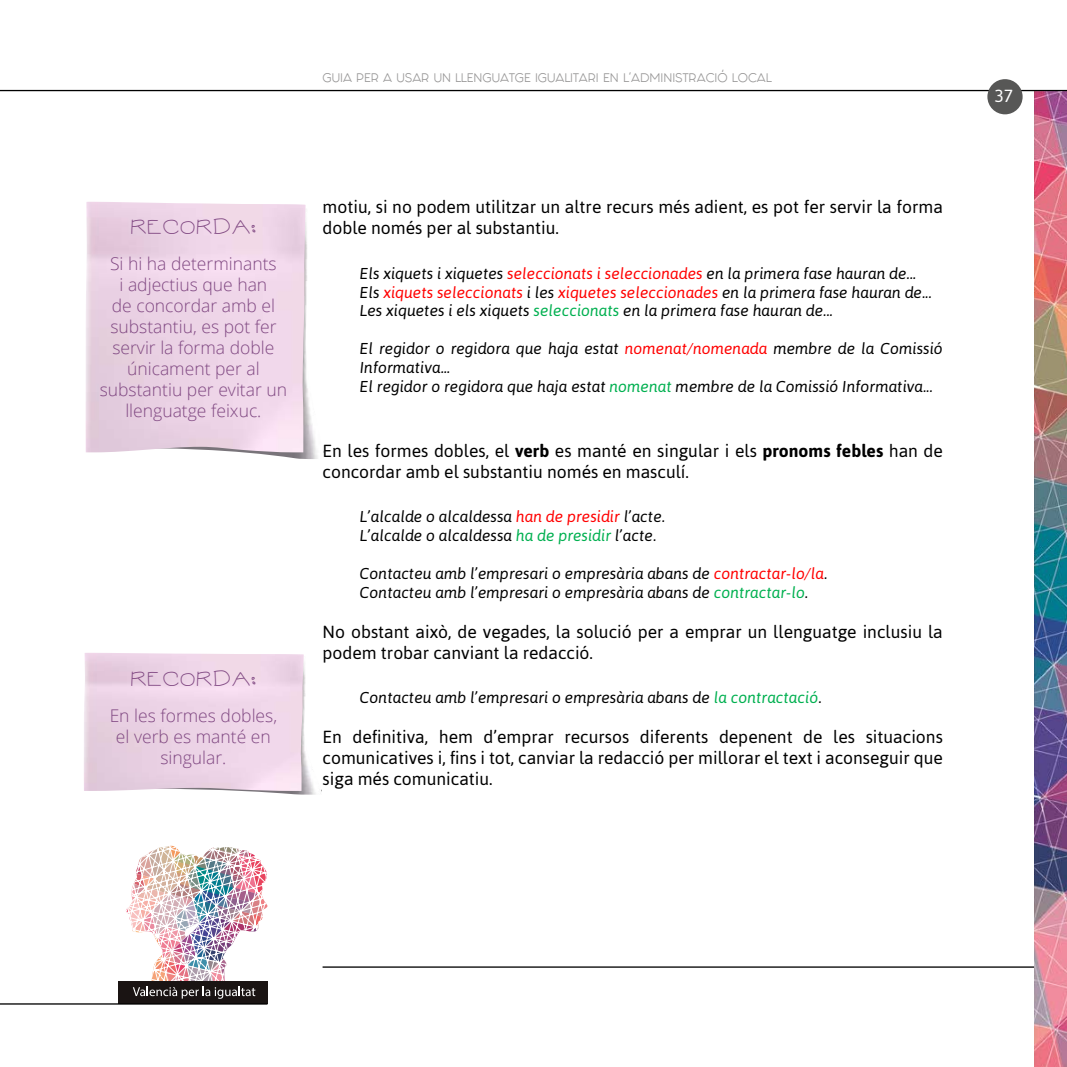
<style>
.page{position:relative;width:1067px;height:1067px;background:#fff}
.page>*{position:absolute;margin:0;border:0;box-sizing:border-box;transform-origin:0 0}
.t1{font:21px "MTF Sweetie";color:#804882}
.t2{font:17.5px/21px "Asap";color:#000}
.t3{font:300 17.5px/21px "Open Sans";color:#804882;text-align:center}
.t4{font:17.5px "Asap";color:#fff}
.t5{font:italic 15.75px/18.9px "Asap";color:#000}
.t6{font:10.5px "Fashion Fetish";color:#979696}
.s1{color:#f00}
.s2{color:#00b050}
.s3{font-weight:700}
</style>
<div class="page">
<hr style="left:322px;top:966px;width:729px;height:1px;background:#000">
<img style="left:1035px;top:91px;width:32px;height:976px">
<div style="left:118px;top:981px;width:149px;height:22px;background:#1a1413"></div>
<img style="left:126px;top:845px;width:142px;height:153px">
<hr style="left:0;top:1003px;width:267px;height:1px;background:#000">
<hr style="left:0;top:90px;width:1067px;height:1px;background:#000">
<div style="left:987px;top:79px;width:35px;height:35px;background:#575756;border-radius:50%"></div>
<img style="left:243px;top:664px;width:79px;height:130px">
<img style="left:84px;top:653px;width:220px;height:138px">
<img style="left:92px;top:207px;width:232px;height:252px">
<img style="left:85px;top:202px;width:220px;height:250px">
<p class="t6" style="left:322px;top:70px;width:450px">GUIA PER A USAR UN LLENGUATGE IGUALITARI EN L’ADMINISTRACIÓ LOCAL</p>
<h1 class="t1" style="left:130px;top:214px;width:127px">RECORDA:</h1>
<p class="t3" style="left:100px;top:253px;width:189px">Si hi ha determinants<br>i adjectius que han<br>de concordar amb el substantiu, es pot fer servir la forma doble únicament per al substantiu per evitar un llenguatge feixuc.</p>
<h1 class="t1" style="left:130px;top:666px;width:127px">RECORDA:</h1>
<p class="t3" style="left:110px;top:705px;width:169px">En les formes dobles, el verb es manté en singular.</p>
<p class="t2" style="left:322px;top:197px;width:622px">motiu, si no podem utilitzar un altre recurs més adient, es pot fer servir la forma doble només per al substantiu.</p>
<p class="t5" style="left:360px;top:263px;width:573px">Els xiquets i xiquetes <span class="s1">seleccionats i seleccionades</span> en la primera fase hauran de...<br>Els <span class="s1">xiquets seleccionats</span> i les <span class="s1">xiquetes seleccionades</span> en la primera fase hauran de...<br>Les xiquetes i els xiquets <span class="s2">seleccionats</span> en la primera fase hauran de...</p>
<p class="t5" style="left:360px;top:339px;width:584px">El regidor o regidora que haja estat <span class="s1">nomenat/nomenada</span> membre de la Comissió<br>Informativa...<br>El regidor o regidora que haja estat <span class="s2">nomenat</span> membre de la Comissió Informativa...</p>
<p class="t2" style="left:322px;top:440px;width:622px">En les formes dobles, el <span class="s3">verb</span> es manté en singular i els <span class="s3">pronoms febles</span> han de concordar amb el substantiu només en masculí.</p>
<p class="t5" style="left:360px;top:507px;width:306px">L’alcalde o alcaldessa <span class="s1">han de presidir</span> l’acte.<br>L’alcalde o alcaldessa <span class="s2">ha de presidir</span> l’acte.</p>
<p class="t5" style="left:360px;top:564px;width:469px">Contacteu amb l’empresari o empresària abans de <span class="s1">contractar-lo/la</span>.<br>Contacteu amb l’empresari o empresària abans de <span class="s2">contractar-lo</span>.</p>
<p class="t2" style="left:322px;top:621px;width:621px">No obstant això, de vegades, la solució per a emprar un llenguatge inclusiu la podem trobar canviant la redacció.</p>
<p class="t5" style="left:360px;top:688px;width:463px">Contacteu amb l’empresari o empresària abans de <span class="s2">la contractació</span>.</p>
<p class="t2" style="left:322px;top:726px;width:622px;text-align:justify">En definitiva, hem d’emprar recursos diferents depenent de les situacions comunicatives i, fins i tot, canviar la redacció per millorar el text i aconseguir que siga més comunicatiu.</p>
<p class="t4" style="left:994px;top:86px;width:20px">37</p>
</div>
